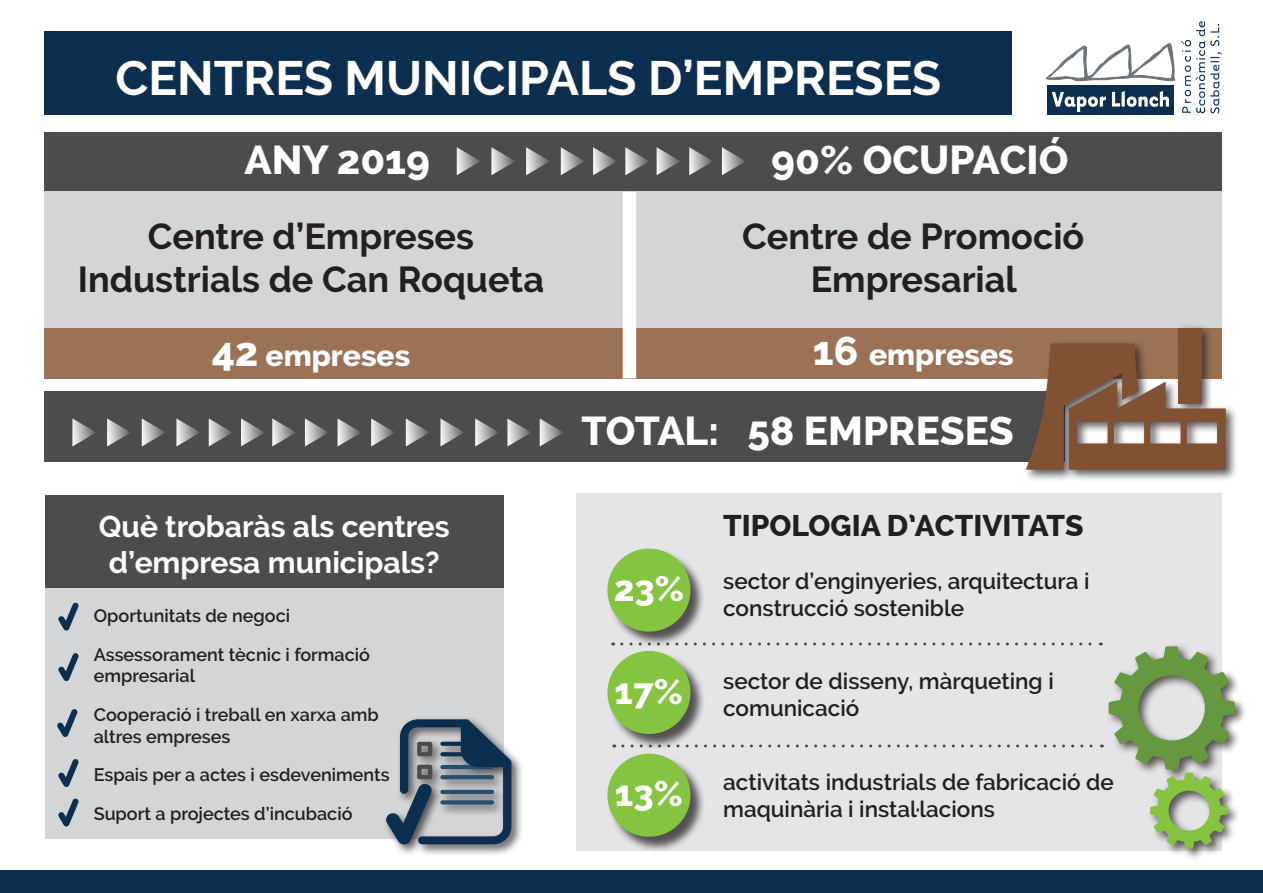
<style>
.page{position:relative;width:1263px;height:893px;background:#fff}
.page>*{position:absolute;margin:0;border:0;box-sizing:border-box;transform-origin:0 0}
.t1{font:700 48px "Raleway";color:#fff}
.t2{font:800 40.5px "Raleway";color:#fff}
.t3{font:700 36px/43.2px "Raleway";color:#231f20;text-align:center}
.t4{font:800 35.7px "Raleway";color:#fff}
.t5{font:700 30px/36px "Raleway";color:#fff;text-align:center}
.t6{font:800 30px "Raleway";color:#231f20}
.t7{font:800 30px "Raleway";color:#fff}
.t8{font:600 22.5px/27px "Raleway";color:#231f20}
.t9{font:600 18px/38.5px "Raleway";color:#231f20}
.s1{font-size:40.5px}
</style>
<div class="page">
<div style="left:45px;top:190px;width:1177px;height:175px;background:#d4d5d7"></div>
<div style="left:45px;top:328px;width:1177px;height:50px;background:#9c7257"></div>
<div style="left:0;top:870px;width:1263px;height:23px;background:#0c2f50"></div>
<div style="left:45px;top:31px;width:967px;height:83px;background:#0c2f50"></div>
<div style="left:45px;top:132px;width:1177px;height:58px;background:#4b4c4d"></div>
<div style="left:576px;top:493px;width:646px;height:357px;background:#e5e5e7"></div>
<div style="left:1047px;top:85px;width:127px;height:29px;background:#0c2f50"></div>
<svg style="left:1046px;top:21px;width:176px;height:92px"></svg>
<div style="left:45px;top:391px;width:1020px;height:70px;background:#4b4c4d"></div>
<div style="left:1105px;top:642px;width:142px;height:219px;background:#231f20;opacity:.75"></div>
<svg style="left:1109px;top:646px;width:126px;height:203px"></svg>
<div style="left:1023px;top:324px;width:215px;height:158px;background:#231f20;opacity:.75"></div>
<div style="left:1178px;top:328px;width:23px;height:76px;background:#815133"></div>
<svg style="left:1026px;top:343px;width:200px;height:127px"></svg>
<div style="left:45px;top:580px;width:459px;height:258px;background:#d4d5d7"></div>
<div style="left:45px;top:495px;width:459px;height:92px;background:#4b4c4d"></div>
<svg style="left:58px;top:602px;width:21px;height:29px"></svg>
<svg style="left:58px;top:653px;width:21px;height:28px"></svg>
<svg style="left:57px;top:709px;width:21px;height:28px"></svg>
<svg style="left:58px;top:759px;width:21px;height:28px"></svg>
<svg style="left:58px;top:798px;width:21px;height:29px"></svg>
<div style="left:383px;top:715px;width:141px;height:142px;background:#231f20;opacity:.75"></div>
<svg style="left:385px;top:719px;width:126px;height:126px"></svg>
<svg style="left:712px;top:642px;width:389px;height:3px"></svg>
<svg style="left:706px;top:744px;width:396px;height:3px"></svg>
<div style="left:623px;top:192px;width:13px;height:186px;background:#fff"></div>
<div style="left:608px;top:549px;width:98px;height:98px;background:#231f20;opacity:.75"></div>
<div style="left:607px;top:548px;width:83px;height:84px;background:#84c440;border-radius:50%"></div>
<div style="left:608px;top:651px;width:98px;height:98px;background:#231f20;opacity:.75"></div>
<div style="left:607px;top:651px;width:83px;height:83px;background:#84c440;border-radius:50%"></div>
<div style="left:608px;top:754px;width:98px;height:98px;background:#231f20;opacity:.75"></div>
<div style="left:607px;top:754px;width:83px;height:83px;background:#84c440;border-radius:50%"></div>
<svg style="left:457px;top:147px;width:23px;height:28px"></svg>
<svg style="left:491px;top:147px;width:24px;height:28px"></svg>
<svg style="left:526px;top:147px;width:23px;height:28px"></svg>
<svg style="left:561px;top:147px;width:23px;height:28px"></svg>
<svg style="left:593px;top:147px;width:23px;height:28px"></svg>
<svg style="left:625px;top:147px;width:24px;height:28px"></svg>
<svg style="left:657px;top:147px;width:23px;height:28px"></svg>
<svg style="left:689px;top:147px;width:23px;height:28px"></svg>
<svg style="left:722px;top:147px;width:23px;height:28px"></svg>
<svg style="left:72px;top:418px;width:24px;height:28px"></svg>
<svg style="left:107px;top:418px;width:23px;height:28px"></svg>
<svg style="left:142px;top:418px;width:23px;height:28px"></svg>
<svg style="left:176px;top:418px;width:24px;height:28px"></svg>
<svg style="left:209px;top:418px;width:23px;height:28px"></svg>
<svg style="left:241px;top:418px;width:23px;height:28px"></svg>
<svg style="left:272px;top:418px;width:24px;height:28px"></svg>
<svg style="left:305px;top:418px;width:23px;height:28px"></svg>
<svg style="left:338px;top:418px;width:23px;height:28px"></svg>
<svg style="left:371px;top:418px;width:23px;height:28px"></svg>
<svg style="left:406px;top:418px;width:23px;height:28px"></svg>
<svg style="left:440px;top:418px;width:24px;height:28px"></svg>
<svg style="left:475px;top:418px;width:23px;height:28px"></svg>
<svg style="left:507px;top:418px;width:24px;height:28px"></svg>
<svg style="left:540px;top:418px;width:23px;height:28px"></svg>
<h1 class="t1" style="left:115px;top:51px;width:827px">CENTRES MUNICIPALS D’EMPRESES</h1>
<h2 class="t2" style="left:245px;top:137px;width:187px">ANY 2019</h2>
<h2 class="t2" style="left:771px;top:137px;width:299px">90% OCUPACIÓ</h2>
<h3 class="t3" style="left:78px;top:214px;width:468px">Centre d’Empreses<br>Industrials de Can Roqueta</h3>
<h3 class="t3" style="left:742px;top:214px;width:344px">Centre de Promoció<br>Empresarial</h3>
<h3 class="t7" style="left:212px;top:338px;width:200px"><span class="s1">42</span> empreses</h3>
<h3 class="t7" style="left:813px;top:337px;width:202px"><span class="s1">16</span> empreses</h3>
<h3 class="t5" style="left:99px;top:509px;width:352px">Què trobaràs als centres d’empresa municipals?</h3>
<p class="t9" style="left:94px;top:597px;width:278px">Oportunitats de negoci<br>Assessorament tècnic i formació</p>
<p class="t9" style="left:94px;top:657px;width:287px">empresarial<br>Cooperació i treball en xarxa amb</p>
<p class="t9" style="left:94px;top:717px;width:298px">altres empreses<br>Espais per a actes i esdeveniments<br>Suport a projectes d’incubació</p>
<h2 class="t2" style="left:581px;top:408px;width:434px">TOTAL: 58 EMPRESES</h2>
<h3 class="t4" style="left:614px;top:568px;width:72px">23%</h3>
<h3 class="t4" style="left:615px;top:671px;width:70px">17%</h3>
<h3 class="t4" style="left:615px;top:774px;width:70px">13%</h3>
<h3 class="t6" style="left:723px;top:508px;width:362px">TIPOLOGIA D’ACTIVITATS</h3>
<p class="t8" style="left:723px;top:567px;width:368px">sector d’enginyeries, arquitectura i construcció sostenible</p>
<p class="t8" style="left:723px;top:668px;width:332px">sector de disseny, màrqueting i comunicació</p>
<p class="t8" style="left:723px;top:769px;width:392px">activitats industrials de fabricació de maquinària i instal·lacions</p>
</div>
